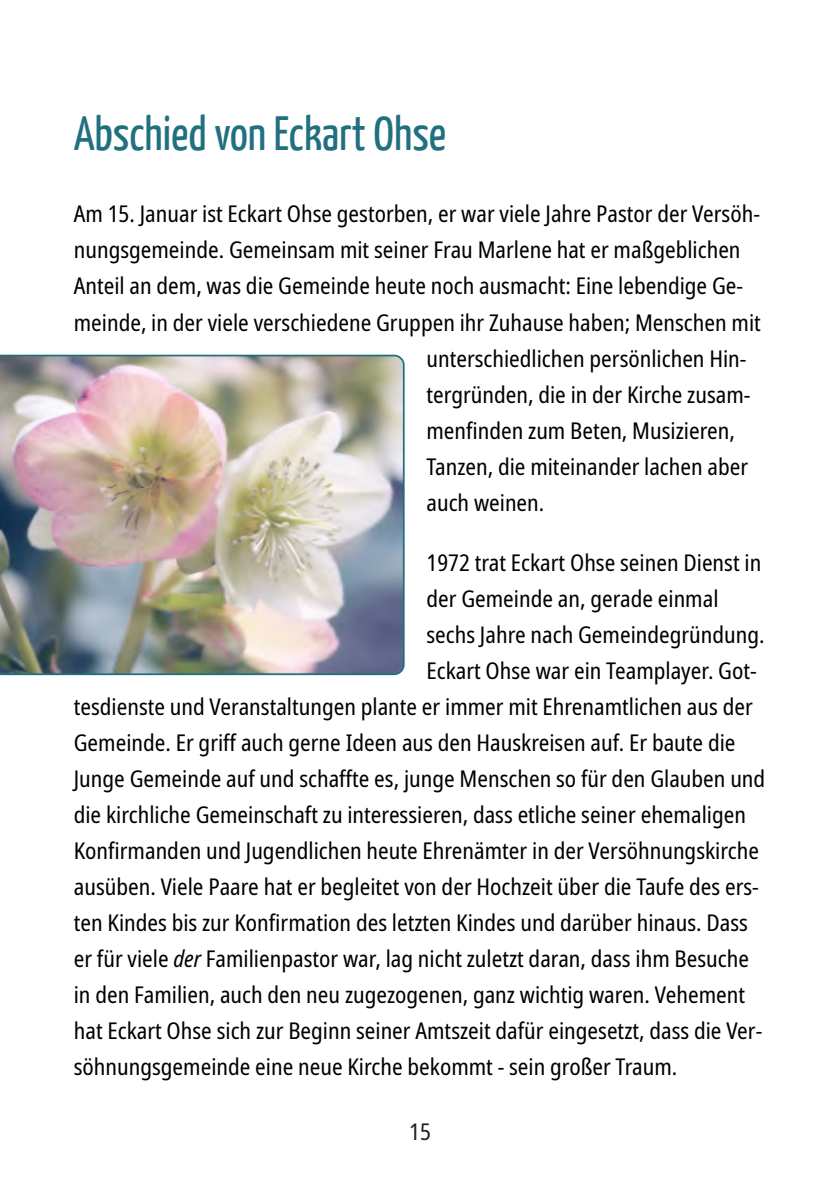
<style>
.page{position:relative;width:840px;height:1191px;background:#fff}
.page>*{position:absolute;margin:0;border:0;box-sizing:border-box;transform-origin:0 0}
.t1{font:48px "Yanone Kaffeesatz";color:#207080}
.t2{font:condensed 23px "Noto Sans";color:#000}
.t3{font:condensed 23px "Noto Sans";color:#231f20}
.s1{font-style:italic}
</style>
<div class="page">
<img style="left:0;top:355px;width:404px;height:320px">
<h1 class="t1" style="left:74px;top:115px;width:374px">Abschied von Eckart Ohse</h1>
<p class="t2" style="left:74px;top:198px;width:687px">Am 15. Januar ist Eckart Ohse gestorben, er war viele Jahre Pastor der Versöh‐</p>
<p class="t2" style="left:74px;top:234px;width:668px">nungsgemeinde. Gemeinsam mit seiner Frau Marlene hat er maßgeblichen</p>
<p class="t2" style="left:74px;top:270px;width:670px">Anteil an dem, was die Gemeinde heute noch ausmacht: Eine lebendige Ge‐</p>
<p class="t2" style="left:74px;top:306px;width:688px">meinde, in der viele verschiedene Gruppen ihr Zuhause haben; Menschen mit</p>
<p class="t2" style="left:426px;top:342px;width:321px">unterschiedlichen persönlichen Hin‐</p>
<p class="t2" style="left:426px;top:378px;width:325px">tergründen, die in der Kirche zusam‐</p>
<p class="t2" style="left:426px;top:414px;width:310px">menfinden zum Beten, Musizieren,</p>
<p class="t2" style="left:426px;top:450px;width:323px">Tanzen, die miteinander lachen aber</p>
<p class="t2" style="left:426px;top:486px;width:119px">auch weinen.</p>
<p class="t2" style="left:426px;top:546px;width:336px">1972 trat Eckart Ohse seinen Dienst in</p>
<p class="t2" style="left:426px;top:582px;width:293px">der Gemeinde an, gerade einmal</p>
<p class="t2" style="left:426px;top:618px;width:339px">sechs Jahre nach Gemeindegründung.</p>
<p class="t2" style="left:426px;top:654px;width:331px">Eckart Ohse war ein Teamplayer. Got‐</p>
<p class="t2" style="left:74px;top:690px;width:680px">tesdienste und Veranstaltungen plante er immer mit Ehrenamtlichen aus der</p>
<p class="t2" style="left:74px;top:726px;width:663px">Gemeinde. Er griff auch gerne Ideen aus den Hauskreisen auf. Er baute die</p>
<p class="t2" style="left:74px;top:762px;width:692px">Junge Gemeinde auf und schaffte es, junge Menschen so für den Glauben und</p>
<p class="t2" style="left:74px;top:798px;width:673px">die kirchliche Gemeinschaft zu interessieren, dass etliche seiner ehemaligen</p>
<p class="t2" style="left:74px;top:834px;width:686px">Konfirmanden und Jugendlichen heute Ehrenämter in der Versöhnungskirche</p>
<p class="t2" style="left:74px;top:870px;width:686px">ausüben. Viele Paare hat er begleitet von der Hochzeit über die Taufe des ers‐</p>
<p class="t2" style="left:74px;top:906px;width:675px">ten Kindes bis zur Konfirmation des letzten Kindes und darüber hinaus. Dass</p>
<p class="t2" style="left:74px;top:942px;width:676px">er für viele <span class="s1">der</span> Familienpastor war, lag nicht zuletzt daran, dass ihm Besuche</p>
<p class="t2" style="left:74px;top:978px;width:672px">in den Familien, auch den neu zugezogenen, ganz wichtig waren. Vehement</p>
<p class="t2" style="left:74px;top:1014px;width:689px">hat Eckart Ohse sich zur Beginn seiner Amtszeit dafür eingesetzt, dass die Ver‐</p>
<p class="t2" style="left:74px;top:1050px;width:604px">söhnungsgemeinde eine neue Kirche bekommt - sein großer Traum.</p>
<p class="t3" style="left:409px;top:1115px;width:23px">15</p>
</div>
